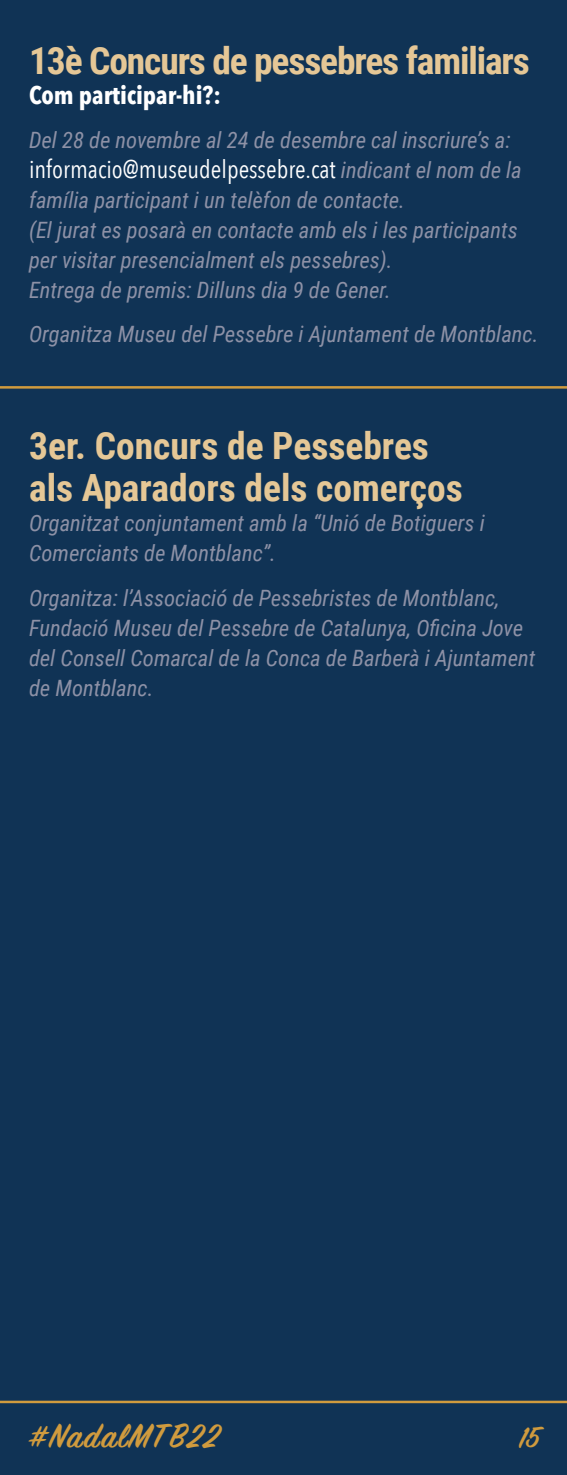
<style>
.page{position:relative;width:567px;height:1475px;background:#fff}
.page>*{position:absolute;margin:0;border:0;box-sizing:border-box;transform-origin:0 0}
.t1{font:700 37.5px/42.5px "Roboto Condensed";color:#e5c796}
.t2{font:700 37.5px "Roboto Condensed";letter-spacing:-.03em;color:#e5c796}
.t3{font:600 37.5px "Sign Painter House Script";letter-spacing:.05em;color:#d09b3e}
.t4{font:600 32.5px "Sign Painter House Script";color:#d09b3e}
.t5{font:25px "Avenir Next Condensed";color:#fff}
.t6{font:700 25px "Avenir Next Condensed";color:#fff}
.t7{font:italic 22.5px/30px "Roboto Condensed";color:#8d91a6}
.s1{font-family:"Roboto Condensed";font-style:italic;font-size:22.5px;color:#8d91a6}
</style>
<div class="page">
<div style="left:0;top:0;width:567px;height:1474px;background:#103355"></div>
<hr style="left:0;top:1400px;width:567px;height:2px;background:#d09b3e">
<hr style="left:0;top:386px;width:567px;height:2px;background:#d09b3e">
<h1 class="t2" style="left:29px;top:34px;width:502px">13è Concurs de pessebres familiars</h1>
<p class="t6" style="left:29px;top:79px;width:193px">Com participar-hi?:</p>
<p class="t7" style="left:29px;top:124px;width:483px">Del 28 de novembre al 24 de desembre cal inscriure’s a:</p>
<p class="t5" style="left:29px;top:148px;width:494px">informacio@museudelpessebre.cat <span class="s1">indicant el nom de la</span></p>
<p class="t7" style="left:29px;top:184px;width:490px">família participant i un telèfon de contacte.<br>(El jurat es posarà en contacte amb els i les participants per visitar presencialment els pessebres).<br>Entrega de premis: Dilluns dia 9 de Gener.</p>
<p class="t7" style="left:29px;top:318px;width:511px">Organitza Museu del Pessebre i Ajuntament de Montblanc.</p>
<h1 class="t1" style="left:29px;top:423px;width:435px">3er. Concurs de Pessebres als Aparadors dels comerços</h1>
<p class="t7" style="left:29px;top:507px;width:457px">Organitzat conjuntament amb la “Unió de Botiguers i<br>Comerciants de Montblanc”.</p>
<p class="t7" style="left:29px;top:581px;width:508px">Organitza: l’Associació de Pessebristes de Montblanc, Fundació Museu del Pessebre de Catalunya, Oficina Jove del Consell Comarcal de la Conca de Barberà i Ajuntament de Montblanc.</p>
<h1 class="t3" style="left:28px;top:1412px;width:193px">#NadalMTB22</h1>
<h2 class="t4" style="left:519px;top:1417px;width:21px">15</h2>
</div>
